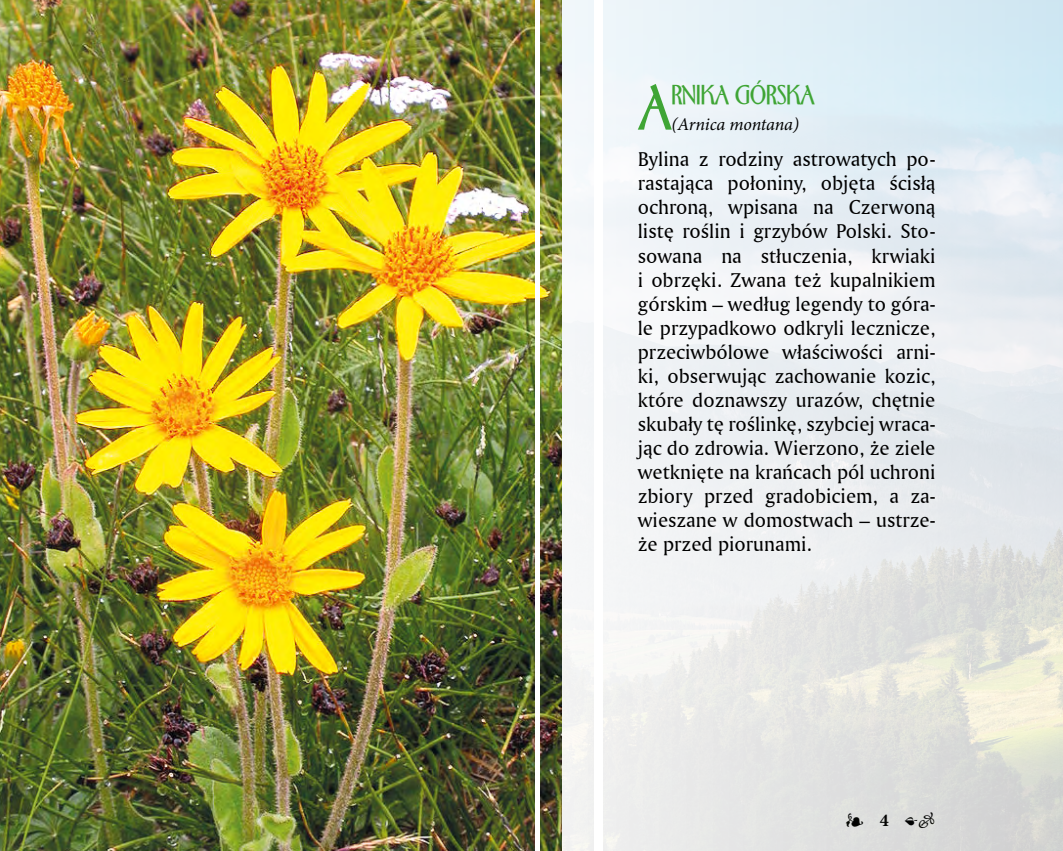
<style>
.page{position:relative;width:1063px;height:851px;background:#fff}
.page>*{position:absolute;margin:0;border:0;box-sizing:border-box;transform-origin:0 0}
.t1{font:56.25px "EFN Wenecja";color:#3fa535}
.t2{font:24px "EFN Wenecja";color:#3fa535}
.t3{font:21px/24px "Amerigo L2 Roman A";color:#000;text-align:justify}
.t4{font:italic 18px "Minion Pro";letter-spacing:-.01em;color:#000}
.t5{font:700 18px "Minion Pro";color:#000}
</style>
<div class="page">
<img style="left:561px;top:0;width:502px;height:850px">
<img style="left:0;top:0;width:561px;height:850px">
<hr style="left:536px;top:0;width:4px;height:850px;background:#fff">
<div style="left:594px;top:0;width:9px;height:850px;background:#fff"></div>
<h1 class="t1" style="left:638px;top:74px;width:35px">A</h1>
<p class="t2" style="left:671px;top:80px;width:145px">RNIKA GÓRSKA</p>
<p class="t4" style="left:671px;top:112px;width:129px">(Arnica montana)</p>
<p class="t3" style="left:638px;top:147px;width:299px">Bylina z rodziny astrowatych po&shy;rastająca połoniny, objęta ścisłą ochroną, wpisana na Czerwoną listę roślin i grzybów Polski. Sto&shy;sowana na stłuczenia, krwiaki i obrzęki. Zwana też kupalnikiem górskim – według legendy to góra&shy;le przypadkowo odkryli lecznicze, przeciwbólowe właściwości arni&shy;ki, obserwując zachowanie kozic, które doznawszy urazów, chętnie skubały tę roślinkę, szybciej wraca&shy;jąc do zdrowia. Wierzono, że ziele wetknięte na krańcach pól uchroni zbiory przed gradobiciem, a za&shy;wieszane w domostwach – ustrze&shy;że przed piorunami.</p>
<p class="t5" style="left:845px;top:807px;width:92px">❧ 4 ••</p>
</div>
